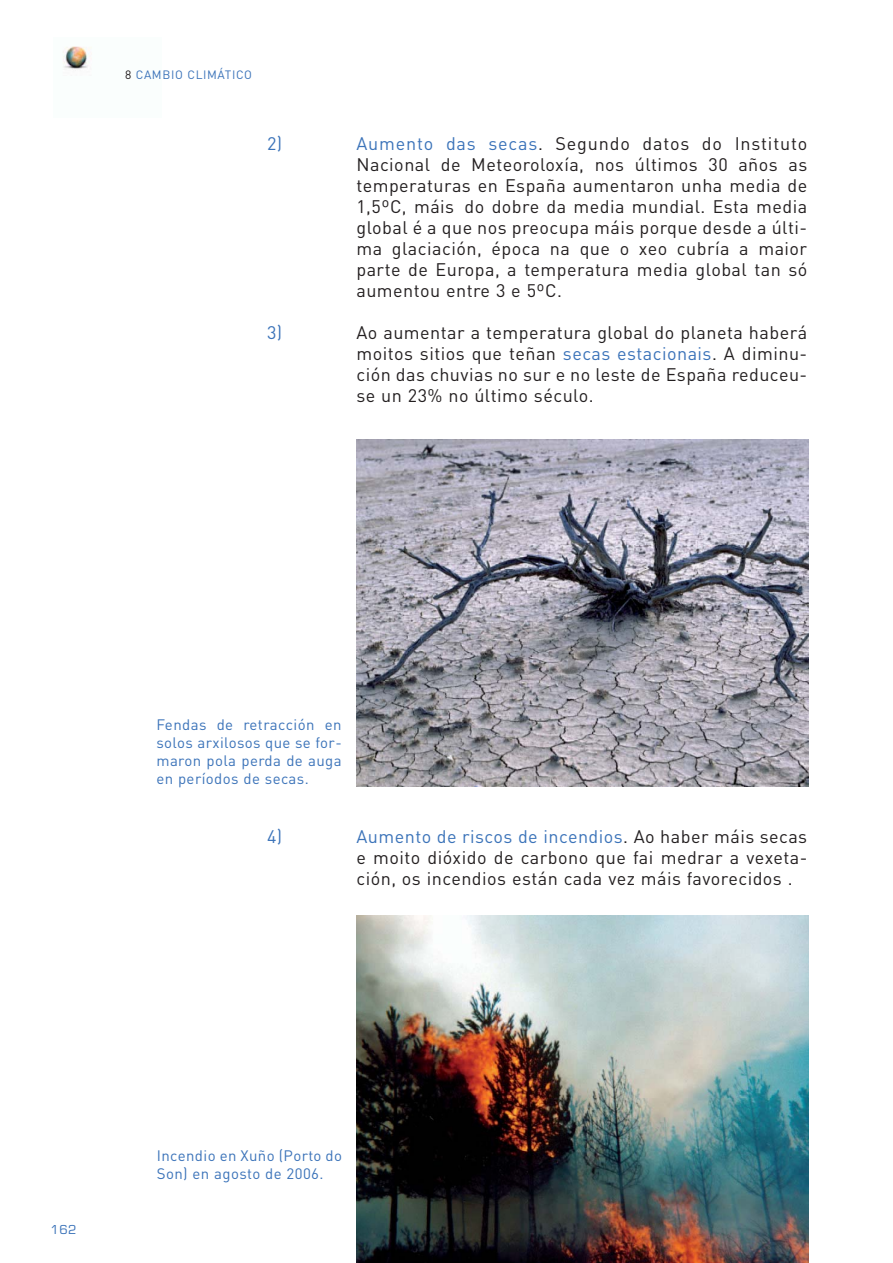
<style>
.page{position:relative;width:893px;height:1263px;background:#fff}
.page>*{position:absolute;margin:0;border:0;box-sizing:border-box;transform-origin:0 0}
.t1{font:18px/21px "DIN";letter-spacing:.025em;color:#231f20;text-align:justify}
.t2{font:18px "DIN";color:#3b73b9}
.t3{font:15px/18px "DIN";letter-spacing:.025em;color:#3b73b9;text-align:justify}
.t4{font:12px "DIN";letter-spacing:.05em;color:#3b73b9}
.t5{font:12px "Eurostile";color:#3b73b9}
.s1{color:#231f20}
.s2{color:#3b73b9}
</style>
<div class="page">
<img style="left:63px;top:46px;width:26px;height:23px">
<img style="left:357px;top:440px;width:451px;height:346px">
<img style="left:357px;top:915px;width:451px;height:348px">
<p class="t4" style="left:125px;top:71px;width:129px"><span class="s1">8</span> CAMBIO CLIMÁTICO</p>
<p class="t2" style="left:267px;top:137px;width:17px">2)</p>
<p class="t2" style="left:267px;top:326px;width:17px">3)</p>
<p class="t1" style="left:356px;top:136px;width:452px"><span class="s2">Aumento das secas</span>. Segundo datos do Instituto Nacional de Meteoroloxía, nos últimos 30 años as temperaturas en España aumentaron unha media de 1,5ºC, máis do dobre da media mundial. Esta media global é a que nos preocupa máis porque desde a últi&shy;ma glaciación, época na que o xeo cubría a maior parte de Europa, a temperatura media global tan só aumentou entre 3 e 5ºC.</p>
<p class="t1" style="left:356px;top:325px;width:452px">Ao aumentar a temperatura global do planeta haberá moitos sitios que teñan <span class="s2">secas estacionais</span>. A diminu&shy;ción das chuvias no sur e no leste de España reduceu&shy;se un 23% no último século.</p>
<p class="t3" style="left:156px;top:718px;width:187px">Fendas de retracción en solos arxilosos que se for&shy;maron pola perda de auga en períodos de secas.</p>
<p class="t2" style="left:267px;top:830px;width:17px">4)</p>
<p class="t1" style="left:356px;top:829px;width:452px"><span class="s2">Aumento de riscos de incendios</span>. Ao haber máis secas e moito dióxido de carbono que fai medrar a vexeta&shy;ción, os incendios están cada vez máis favorecidos .</p>
<p class="t5" style="left:51px;top:1225px;width:27px">162</p>
<p class="t3" style="left:157px;top:1148px;width:187px">Incendio en Xuño (Porto do<br>Son) en agosto de 2006.</p>
</div>
